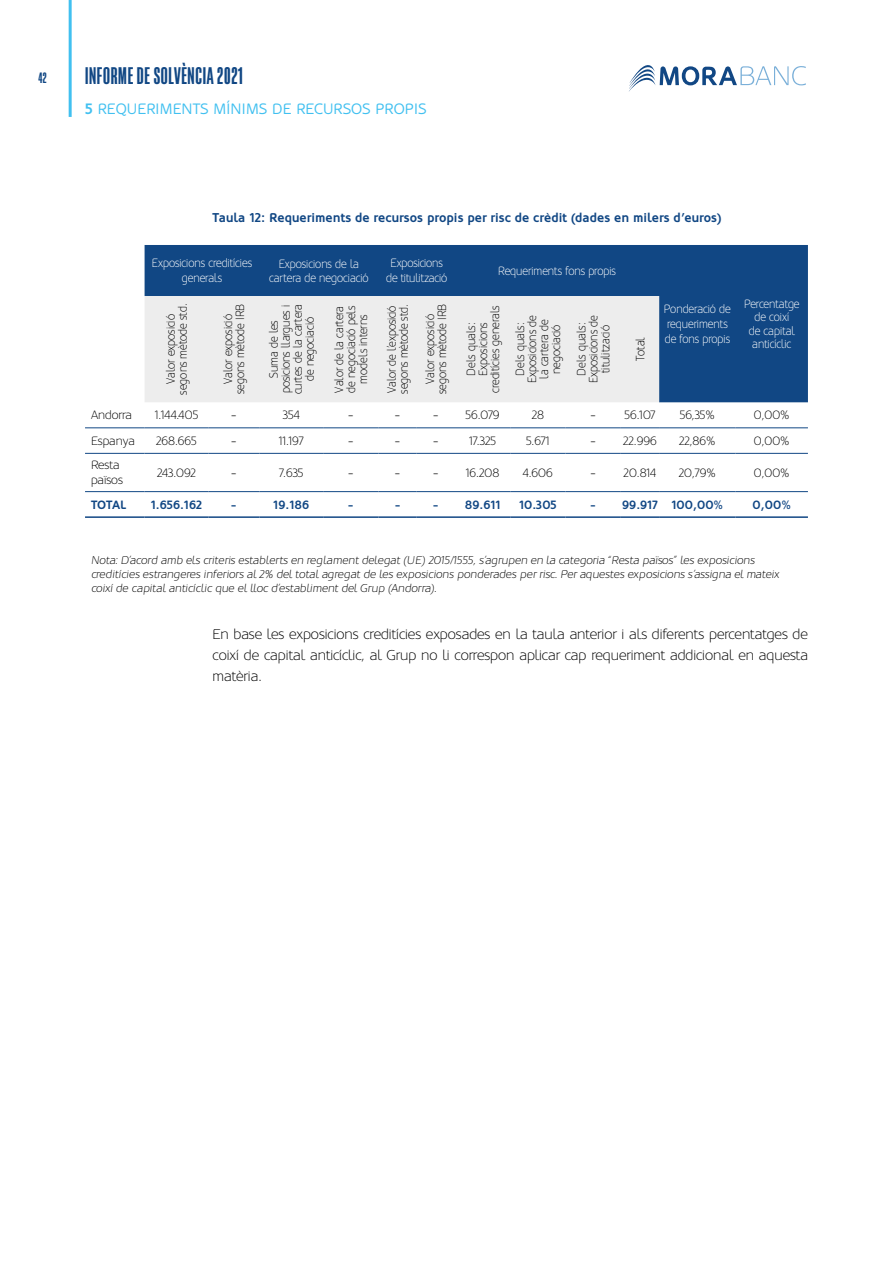
<style>
.page{position:relative;width:893px;height:1263px;background:#fff}
.page>*{position:absolute;margin:0;border:0;box-sizing:border-box;transform-origin:0 0}
.t1{font:24px "Akkordeon Six";letter-spacing:.03em;color:#114784}
.t2{font:15px "Oblik";letter-spacing:.015em;color:#41c0f0}
.t3{font:15px "Akkordeon Six";color:#114784}
.t4{font:300 14.25px/21px "Oblik";color:#000;text-align:justify}
.t5{font:700 12.75px "Oblik";color:#114784}
.t6{font:300 12px/12px "Oblik";color:#000;text-align:center;scale:.9 1}
.t7{font:300 12px/15px "Oblik";color:#fff;text-align:center;scale:.9 1}
.t8{font:300 12px/15px "Oblik";color:#000}
.t9{font:700 12px "Oblik";color:#114784}
.t10{font:italic 300 11.25px/14.2px "Oblik";color:#000}
.s1{font-weight:700}
</style>
<div class="page">
<svg style="left:629px;top:65px;width:177px;height:27px"></svg>
<hr style="left:69px;top:0;width:3px;height:117px;background:#41c0f0">
<div style="left:145px;top:245px;width:663px;height:157px;background:#114784"></div>
<div style="left:145px;top:296px;width:514px;height:106px;background:#ededed"></div>
<hr style="left:85px;top:428px;width:60px;height:1px;background:#114784">
<hr style="left:145px;top:428px;width:63px;height:1px;background:#114784">
<hr style="left:208px;top:428px;width:51px;height:1px;background:#114784">
<hr style="left:259px;top:428px;width:64px;height:1px;background:#114784">
<hr style="left:323px;top:428px;width:55px;height:1px;background:#114784">
<hr style="left:378px;top:428px;width:39px;height:1px;background:#114784">
<hr style="left:417px;top:428px;width:38px;height:1px;background:#114784">
<hr style="left:455px;top:428px;width:55px;height:1px;background:#114784">
<hr style="left:510px;top:428px;width:56px;height:1px;background:#114784">
<hr style="left:566px;top:428px;width:55px;height:1px;background:#114784">
<hr style="left:621px;top:428px;width:38px;height:1px;background:#114784">
<hr style="left:659px;top:428px;width:77px;height:1px;background:#114784">
<hr style="left:736px;top:428px;width:72px;height:1px;background:#114784">
<hr style="left:85px;top:453px;width:60px;height:1px;background:#114784">
<hr style="left:145px;top:453px;width:63px;height:1px;background:#114784">
<hr style="left:208px;top:453px;width:51px;height:1px;background:#114784">
<hr style="left:259px;top:453px;width:64px;height:1px;background:#114784">
<hr style="left:323px;top:453px;width:55px;height:1px;background:#114784">
<hr style="left:378px;top:453px;width:39px;height:1px;background:#114784">
<hr style="left:417px;top:453px;width:38px;height:1px;background:#114784">
<hr style="left:455px;top:453px;width:55px;height:1px;background:#114784">
<hr style="left:510px;top:453px;width:56px;height:1px;background:#114784">
<hr style="left:566px;top:453px;width:55px;height:1px;background:#114784">
<hr style="left:621px;top:453px;width:38px;height:1px;background:#114784">
<hr style="left:659px;top:453px;width:77px;height:1px;background:#114784">
<hr style="left:736px;top:453px;width:72px;height:1px;background:#114784">
<hr style="left:85px;top:491px;width:60px;height:1px;background:#114784">
<hr style="left:145px;top:491px;width:63px;height:1px;background:#114784">
<hr style="left:208px;top:491px;width:51px;height:1px;background:#114784">
<hr style="left:259px;top:491px;width:64px;height:1px;background:#114784">
<hr style="left:323px;top:491px;width:55px;height:1px;background:#114784">
<hr style="left:378px;top:491px;width:39px;height:1px;background:#114784">
<hr style="left:417px;top:491px;width:38px;height:1px;background:#114784">
<hr style="left:455px;top:491px;width:55px;height:1px;background:#114784">
<hr style="left:510px;top:491px;width:56px;height:1px;background:#114784">
<hr style="left:566px;top:491px;width:55px;height:1px;background:#114784">
<hr style="left:621px;top:491px;width:38px;height:1px;background:#114784">
<hr style="left:659px;top:491px;width:77px;height:1px;background:#114784">
<hr style="left:736px;top:491px;width:72px;height:1px;background:#114784">
<hr style="left:85px;top:516px;width:60px;height:2px;background:#114784">
<hr style="left:145px;top:516px;width:63px;height:2px;background:#114784">
<hr style="left:208px;top:516px;width:51px;height:2px;background:#114784">
<hr style="left:259px;top:516px;width:64px;height:2px;background:#114784">
<hr style="left:323px;top:516px;width:55px;height:2px;background:#114784">
<hr style="left:378px;top:516px;width:39px;height:2px;background:#114784">
<hr style="left:417px;top:516px;width:38px;height:2px;background:#114784">
<hr style="left:455px;top:516px;width:55px;height:2px;background:#114784">
<hr style="left:510px;top:516px;width:56px;height:2px;background:#114784">
<hr style="left:566px;top:516px;width:55px;height:2px;background:#114784">
<hr style="left:621px;top:516px;width:38px;height:2px;background:#114784">
<hr style="left:659px;top:516px;width:77px;height:2px;background:#114784">
<hr style="left:736px;top:516px;width:72px;height:2px;background:#114784">
<p class="t3" style="left:38px;top:70px;width:10px">42</p>
<h1 class="t1" style="left:85px;top:63px;width:159px">INFORME DE SOLVÈNCIA 2021</h1>
<p class="t2" style="left:85px;top:101px;width:343px"><span class="s1">5</span> REQUERIMENTS MÍNIMS DE RECURSOS PROPIS</p>
<p class="t5" style="left:213px;top:210px;width:511px">Taula 12: Requeriments de recursos propis per risc de crèdit (dades en milers d’euros)</p>
<p class="t7" style="left:152px;top:256px;width:113px">Exposicions creditícies generals</p>
<p class="t7" style="left:269px;top:257px;width:112px;line-height:13.5px">Exposicions de la cartera de negociació</p>
<p class="t7" style="left:386px;top:256px;width:69px">Exposicions de titulització</p>
<p class="t7" style="left:498px;top:263px;width:132px">Requeriments fons propis</p>
<p class="t7" style="left:664px;top:302px;width:76px;text-align:left">Ponderació de requeriments de fons propis</p>
<p class="t7" style="left:744px;top:297px;width:63px;line-height:13.5px">Percentatge de coixí<br>de capital anticíclic</p>
<p class="t6" style="left:165px;top:394px;width:102px;rotate:-90deg">Valor exposició segons mètode std.</p>
<p class="t6" style="left:222px;top:394px;width:102px;rotate:-90deg">Valor exposició segons mètode IRB</p>
<p class="t6" style="left:268px;top:394px;width:102px;rotate:-90deg">Suma de les posicions llargues i curtes de la cartera de negociació</p>
<p class="t6" style="left:333px;top:393px;width:98px;rotate:-90deg">Valor de la cartera de negociació pels models interns</p>
<p class="t6" style="left:386px;top:394px;width:100px;text-align:left;rotate:-90deg">Valor de l’exposició segons mètode std.</p>
<p class="t6" style="left:424px;top:394px;width:102px;rotate:-90deg">Valor exposició segons mètode IRB</p>
<p class="t6" style="left:465px;top:393px;width:98px;rotate:-90deg">Dels quals:<br>Exposicions creditícies generals</p>
<p class="t6" style="left:514px;top:383px;width:77px;rotate:-90deg">Dels quals:<br>Exposicions de la cartera de negociació</p>
<p class="t6" style="left:576px;top:383px;width:77px;rotate:-90deg">Dels quals:<br>Exposicions de titulització</p>
<p class="t6" style="left:634px;top:361px;width:28px;rotate:-90deg">Total</p>
<p class="t8" style="left:91px;top:408px;width:42px">Andorra</p>
<p class="t8" style="left:155px;top:408px;width:45px">1.144.405</p>
<p class="t8" style="left:231px;top:408px;width:7px">-</p>
<p class="t8" style="left:283px;top:408px;width:19px">354</p>
<p class="t8" style="left:348px;top:408px;width:7px">-</p>
<p class="t8" style="left:395px;top:408px;width:7px">-</p>
<p class="t8" style="left:433px;top:408px;width:68px">- 56.079</p>
<p class="t8" style="left:532px;top:408px;width:14px">28</p>
<p class="t8" style="left:590px;top:408px;width:66px">- 56.107</p>
<p class="t8" style="left:680px;top:408px;width:37px">56,35%</p>
<p class="t8" style="left:754px;top:408px;width:37px">0,00%</p>
<p class="t8" style="left:91px;top:433px;width:45px">Espanya</p>
<p class="t8" style="left:156px;top:433px;width:42px">268.665</p>
<p class="t8" style="left:231px;top:433px;width:7px">-</p>
<p class="t8" style="left:279px;top:433px;width:26px">11.197</p>
<p class="t8" style="left:348px;top:433px;width:7px">-</p>
<p class="t8" style="left:395px;top:433px;width:7px">-</p>
<p class="t8" style="left:433px;top:433px;width:7px">-</p>
<p class="t8" style="left:469px;top:433px;width:28px">17.325</p>
<p class="t8" style="left:526px;top:433px;width:25px">5.671</p>
<p class="t8" style="left:590px;top:433px;width:68px">- 22.996</p>
<p class="t8" style="left:679px;top:433px;width:38px">22,86%</p>
<p class="t8" style="left:754px;top:433px;width:37px">0,00%</p>
<p class="t8" style="left:91px;top:458px;width:33px">Resta països</p>
<p class="t8" style="left:157px;top:465px;width:40px">243.092</p>
<p class="t8" style="left:231px;top:465px;width:7px">-</p>
<p class="t8" style="left:279px;top:465px;width:26px">7.635</p>
<p class="t8" style="left:348px;top:465px;width:7px">-</p>
<p class="t8" style="left:395px;top:465px;width:7px">-</p>
<p class="t8" style="left:433px;top:465px;width:68px">- 16.208</p>
<p class="t8" style="left:523px;top:465px;width:31px">4.606</p>
<p class="t8" style="left:591px;top:465px;width:67px">- 20.814</p>
<p class="t8" style="left:679px;top:465px;width:38px">20,79%</p>
<p class="t8" style="left:754px;top:465px;width:37px">0,00%</p>
<p class="t9" style="left:91px;top:498px;width:37px">TOTAL</p>
<p class="t9" style="left:151px;top:498px;width:53px">1.656.162</p>
<p class="t9" style="left:231px;top:498px;width:7px">-</p>
<p class="t9" style="left:273px;top:498px;width:37px">19.186</p>
<p class="t9" style="left:348px;top:498px;width:7px">-</p>
<p class="t9" style="left:395px;top:498px;width:7px">-</p>
<p class="t9" style="left:433px;top:498px;width:69px">- 89.611</p>
<p class="t9" style="left:519px;top:498px;width:39px">10.305</p>
<p class="t9" style="left:590px;top:498px;width:134px">- 99.917 100,00%</p>
<p class="t9" style="left:753px;top:498px;width:40px">0,00%</p>
<p class="t10" style="left:91px;top:553px;width:690px">Nota: D’acord amb els criteris establerts en reglament delegat (UE) 2015/1555, s’agrupen en la categoria “Resta països” les exposicions creditícies estrangeres inferiors al 2% del total agregat de les exposicions ponderades per risc. Per aquestes exposicions s’assigna el mateix coixí de capital anticíclic que el lloc d’establiment del Grup (Andorra).</p>
<p class="t4" style="left:213px;top:623px;width:597px">En base les exposicions creditícies exposades en la taula anterior i als diferents percentatges de coixí de capital anticíclic, al Grup no li correspon aplicar cap requeriment addicional en aquesta matèria.</p>
</div>
